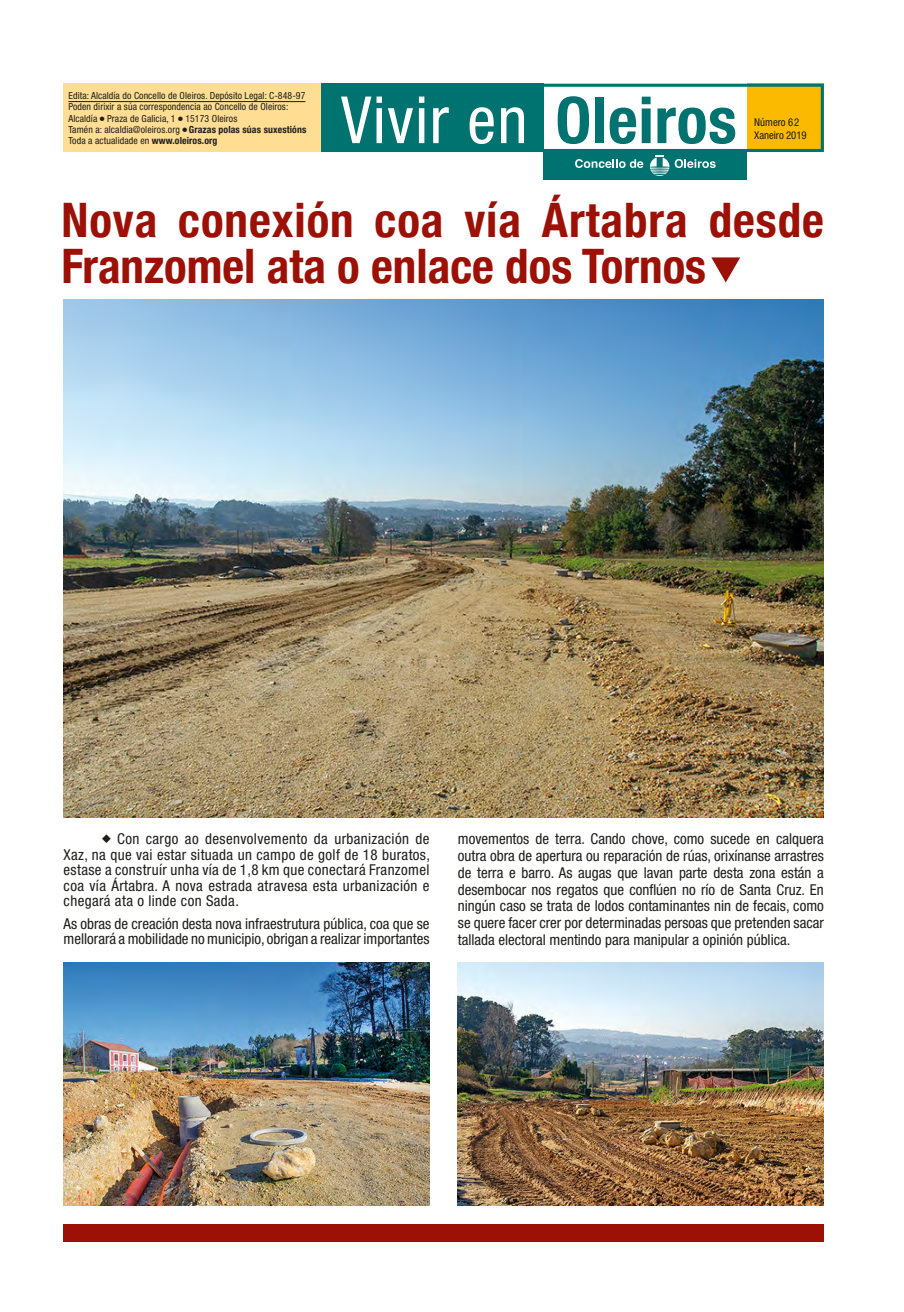
<style>
.page{position:relative;width:904px;height:1312px;background:#fff}
.page>*{position:absolute;margin:0;border:0;box-sizing:border-box;transform-origin:0 0}
.t1{font:condensed 65.12px "Helvetica Neue";letter-spacing:.02em;color:#fff}
.t2{font:700 condensed 47.5px/46.2px "Helvetica Neue";letter-spacing:.02em;color:#9c1006}
.t3{font:condensed 15px/16.8px "Helvetica Neue";color:#1d1d1b;text-align:justify}
.t4{font:condensed 10.75px/12.9px "Helvetica Neue";letter-spacing:-.005em;color:#1d1d1b}
.t5{font:condensed 9.75px/11.2px "Helvetica Neue";letter-spacing:.01em;color:#1d1d1b}
.s1{font-family:"Monotype Sorts";font-stretch:normal;font-size:6px}
.s2{font-weight:700}
.s3{font-weight:700;font-size:64.38px;color:#007270}
.s4{font-family:"Monotype Sorts";font-stretch:normal;font-size:12px}
</style>
<div class="page">
<div style="left:747px;top:84px;width:76px;height:67px;background:#fbba00"></div>
<div style="left:321px;top:84px;width:502px;height:68px;border:3px solid #007270"></div>
<div style="left:321px;top:84px;width:222px;height:67px;background:#007270"></div>
<div style="left:543px;top:150px;width:204px;height:30px;background:#007270"></div>
<svg style="left:575px;top:159px;width:68px;height:9px"></svg>
<svg style="left:649px;top:155px;width:66px;height:21px"></svg>
<div style="left:63px;top:84px;width:258px;height:68px;background:#ffdd93"></div>
<hr style="left:68px;top:101px;width:237px;height:1px;background:#1d1d1b">
<div style="left:63px;top:1224px;width:760px;height:17px;background:#9c1006"></div>
<img style="left:63px;top:300px;width:760px;height:517px">
<img style="left:63px;top:962px;width:366px;height:243px">
<img style="left:458px;top:962px;width:365px;height:243px">
<svg style="left:711px;top:257px;width:29px;height:25px"></svg>
<p class="t5" style="left:68px;top:90px;width:239px">Edita: Alcaldía do Concello de Oleiros. Depósito Legal: C-848-97<br>Poden dirixir a súa correspondencia ao Concello de Oleiros:<br>Alcaldía <span class="s1">l</span> Praza de Galicia, 1 <span class="s1">l</span> 15173 Oleiros<br>Tamén a: alcaldia@oleiros.org <span class="s1">l</span> <span class="s2">Grazas polas súas suxestións </span>Toda a actualidade en <span class="s2">www.oleiros.org</span></p>
<h1 class="t1" style="left:341px;top:82px;width:397px">Vivir en <span class="s3">Oleiros</span></h1>
<p class="t4" style="left:754px;top:116px;width:54px">Número 62<br>Xaneiro 2019</p>
<h2 class="t2" style="left:61px;top:193px;width:764px">Nova conexión coa vía Ártabra desde<br>Franzomel ata o enlace dos Tornos</h2>
<p class="t3" style="left:64px;top:831px;width:368px;line-height:15.5px;text-indent:38px"><span class="s4">u</span> Con cargo ao desenvolvemento da urbanización de Xaz, na que vai estar situada un campo de golf de 18 buratos, estase a construír unha vía de 1,8 km que conectará Franzomel coa vía Ártabra. A nova estrada atravesa esta urbanización e chegará ata o linde con Sada.</p>
<p class="t3" style="left:64px;top:915px;width:367px;line-height:15.5px">As obras de creación desta nova infraestrutura pública, coa que se mellorará a mobilidade no municipio, obrigan a realizar importantes</p>
<p class="t3" style="left:458px;top:830px;width:367px">movementos de terra. Cando chove, como sucede en calquera outra obra de apertura ou reparación de rúas, orixínanse arrastres de terra e barro. As augas que lavan parte desta zona están a desembocar nos regatos que conflúen no río de Santa Cruz. En ningún caso se trata de lodos contaminantes nin de fecais, como se quere facer crer por determinadas persoas que pretenden sacar tallada electoral mentindo para manipular a opinión pública.</p>
</div>
